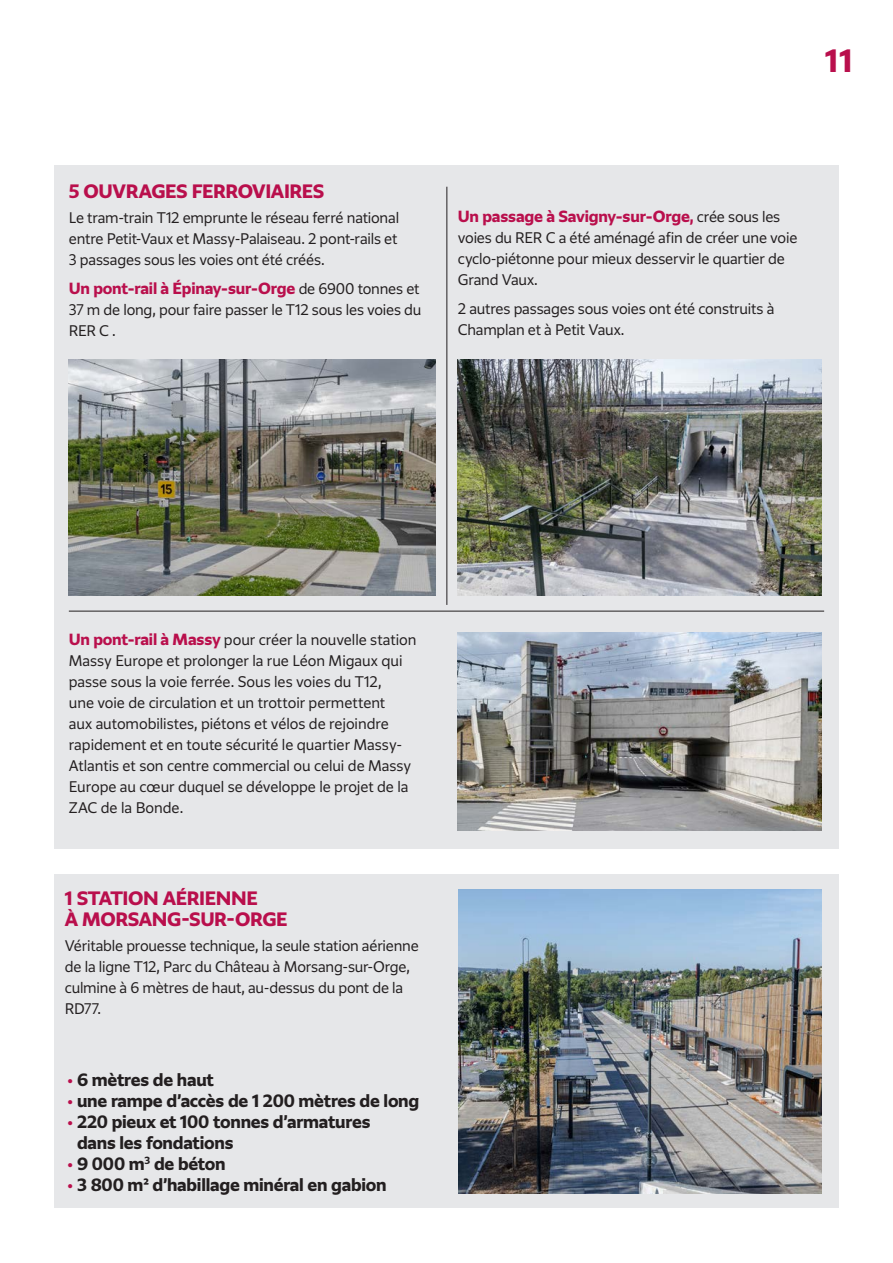
<style>
.page{position:relative;width:893px;height:1263px;background:#fff}
.page>*{position:absolute;margin:0;border:0;box-sizing:border-box;transform-origin:0 0}
.t1{font:700 30px "Grand Paris";color:#b90f4c}
.t2{font:700 18px/21px "Grand Paris";letter-spacing:-.025em;color:#b90f4c}
.t3{font:700 16.5px/21px "Grand Paris";letter-spacing:-.015em;color:#231f20}
.t4{font:700 15px "Grand Paris";letter-spacing:-.01em;color:#b90f4c}
.t5{font:300 14.25px/21px "Grand Paris";letter-spacing:-.01em;color:#231f20}
.s1{font-weight:300;font-size:14.25px;color:#231f20}
.s2{font-weight:700;font-size:15px;color:#b90f4c}
.s3{color:#b90f4c}
</style>
<div class="page">
<div style="left:54px;top:166px;width:785px;height:683px;background:#e6e7e9"></div>
<div style="left:54px;top:874px;width:784px;height:334px;background:#e6e7e9"></div>
<img style="left:458px;top:890px;width:364px;height:303px">
<img style="left:69px;top:359px;width:367px;height:236px">
<img style="left:458px;top:633px;width:364px;height:197px">
<img style="left:458px;top:359px;width:364px;height:236px">
<hr style="left:446px;top:187px;width:1px;height:418px;background:#231f20">
<hr style="left:69px;top:611px;width:755px;height:1px;background:#231f20">
<p class="t1" style="left:825px;top:40px;width:29px">11</p>
<p class="t2" style="left:69px;top:180px;width:257px">5 OUVRAGES FERROVIAIRES</p>
<p class="t5" style="left:69px;top:207px;width:332px">Le tram-train T12 emprunte le réseau ferré national entre Petit-Vaux et Massy-Palaiseau. 2 pont-rails et<br>3 passages sous les voies ont été créés.</p>
<p class="t4" style="left:69px;top:279px;width:352px">Un pont-rail à Épinay-sur-Orge <span class="s1">de 6900 tonnes et</span></p>
<p class="t5" style="left:69px;top:299px;width:354px">37 m de long, pour faire passer le T12 sous les voies du<br>RER C .</p>
<p class="t4" style="left:458px;top:206px;width:324px">Un passage à Savigny-sur-Orge, <span class="s1">crée sous les</span></p>
<p class="t5" style="left:458px;top:226px;width:341px">voies du RER C a été aménagé afin de créer une voie cyclo-piétonne pour mieux desservir le quartier de<br>Grand Vaux.</p>
<p class="t5" style="left:458px;top:298px;width:318px">2 autres passages sous voies ont été construits à<br>Champlan et à Petit Vaux.</p>
<p class="t5" style="left:69px;top:629px;width:349px"><span class="s2">Un pont-rail à Massy</span> pour créer la nouvelle station Massy Europe et prolonger la rue Léon Migaux qui passe sous la voie ferrée. Sous les voies du T12,<br>une voie de circulation et un trottoir permettent<br>aux automobilistes, piétons et vélos de rejoindre rapidement et en toute sécurité le quartier Massy-Atlantis et son centre commercial ou celui de Massy Europe au cœur duquel se développe le projet de la ZAC de la Bonde.</p>
<p class="t2" style="left:65px;top:887px;width:224px">1 STATION AÉRIENNE<br>À MORSANG-SUR-ORGE</p>
<p class="t5" style="left:65px;top:935px;width:355px">Véritable prouesse technique, la seule station aérienne de la ligne T12, Parc du Château à Morsang-sur-Orge, culmine à 6 mètres de haut, au-dessus du pont de la RD77.</p>
<p class="t3" style="left:67px;top:1068px;width:148px"><span class="s3">•</span> 6 mètres de haut</p>
<p class="t3" style="left:67px;top:1089px;width:354px"><span class="s3">•</span> une rampe d’accès de 1 200 mètres de long</p>
<p class="t3" style="left:77px;top:1110px;width:295px;text-indent:-10px"><span class="s3">•</span> 220 pieux et 100 tonnes d’armatures dans les fondations</p>
<p class="t3" style="left:67px;top:1152px;width:160px"><span class="s3">•</span> 9 000 m<sup>3</sup> de béton</p>
<p class="t3" style="left:67px;top:1173px;width:321px"><span class="s3">•</span> 3 800 m² d’habillage minéral en gabion</p>
</div>
